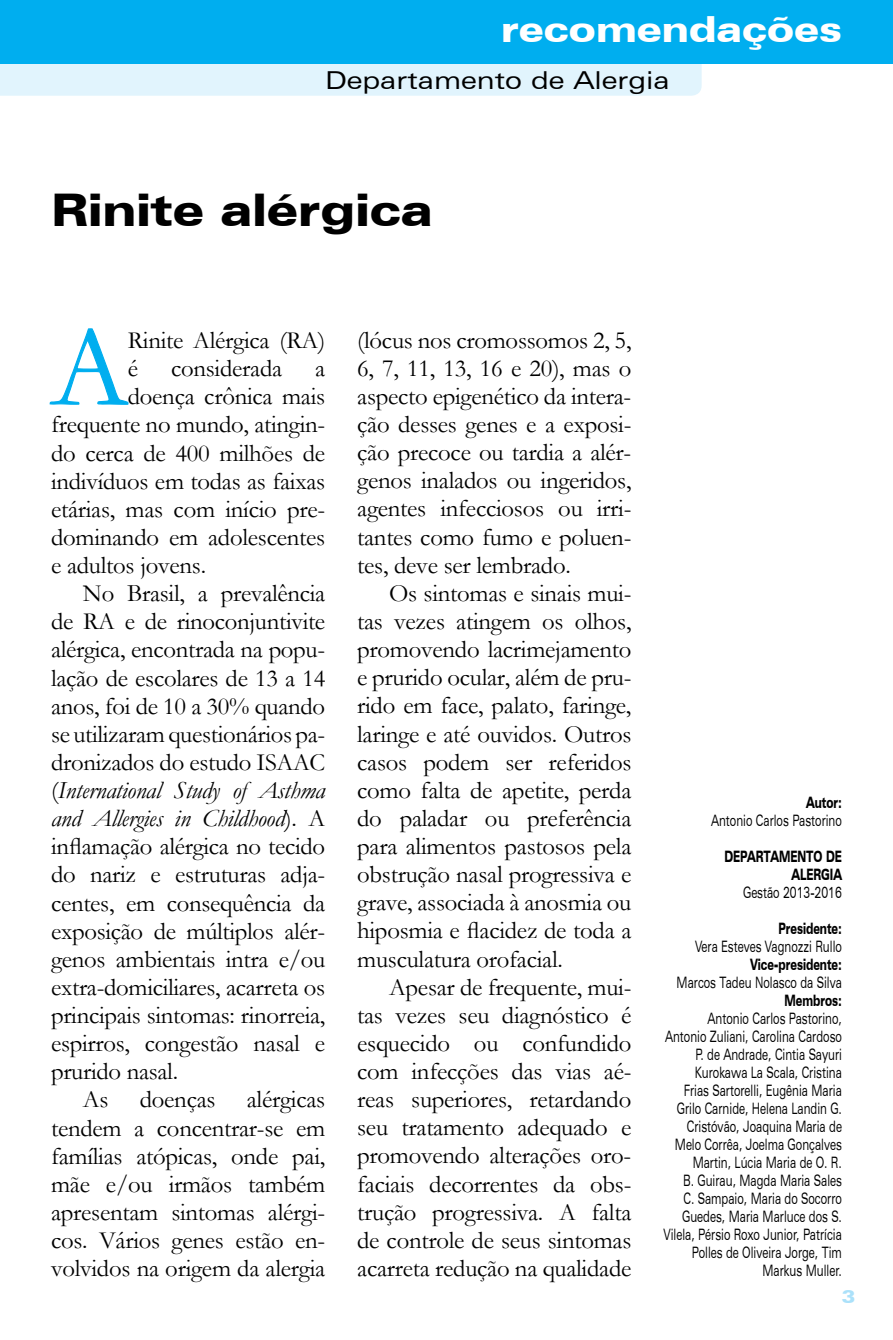
<style>
.page{position:relative;width:893px;height:1340px;background:#fff}
.page>*{position:absolute;margin:0;border:0;box-sizing:border-box;transform-origin:0 0}
.t1{font:114.98px "Garamond";color:#00aeef}
.t2{font:900 expanded 45px "Zurich BT";color:#000}
.t3{font:900 expanded 36px "Zurich BT";color:#fff}
.t4{font:24.75px/28.1px "Garamond";letter-spacing:-.01em;color:#000;text-align:justify}
.t5{font:italic 24.75px "Garamond";letter-spacing:-.01em;color:#000}
.t6{font:expanded 24.75px "Zurich BT";color:#000}
.t7{font:900 expanded 18px "Zurich BT";color:#abe1fa}
.t8{font:expanded 15.75px/18px "Zurich BT";color:#000;text-align:right;scale:.6 1}
.t9{font:900 expanded 15.75px/18px "Zurich BT";color:#000;text-align:right;scale:.6 1}
.s1{font-style:normal}
</style>
<div class="page">
<div style="left:0;top:64px;width:702px;height:32px;background:#e1f4fd"></div>
<div style="left:0;top:0;width:893px;height:64px;background:#00aeef"></div>
<svg style="left:49px;top:328px;width:80px;height:77px"></svg>
<h3 class="t3" style="left:501px;top:7px;width:342px">recomendações</h3>
<p class="t6" style="left:325px;top:66px;width:346px">Departamento de Alergia</p>
<h2 class="t2" style="left:51px;top:183px;width:383px">Rinite alérgica</h2>
<h1 class="t1" style="left:51px;top:291px;width:79px">A</h1>
<p class="t4" style="left:128px;top:325px;width:199px">Rinite Alérgica (RA) é</p>
<p class="t4" style="left:171px;top:353px;width:113px">considerada</p>
<p class="t4" style="left:315px;top:353px;width:12px">a</p>
<p class="t4" style="left:128px;top:382px;width:199px">doença crônica mais</p>
<p class="t4" style="left:51px;top:410px;width:276px">frequente no mundo, atingin-</p>
<p class="t4" style="left:51px;top:438px;width:276px">do cerca de 400 milhões de</p>
<p class="t4" style="left:51px;top:466px;width:276px">indivíduos em todas as faixas</p>
<p class="t4" style="left:51px;top:494px;width:276px">etárias, mas com início pre-</p>
<p class="t4" style="left:51px;top:522px;width:276px">dominando em adolescentes</p>
<p class="t4" style="left:51px;top:550px;width:157px">e adultos jovens.</p>
<p class="t4" style="left:83px;top:578px;width:244px">No Brasil, a prevalência</p>
<p class="t4" style="left:51px;top:607px;width:276px">de RA e de rinoconjuntivite</p>
<p class="t4" style="left:51px;top:635px;width:276px">alérgica, encontrada na popu-</p>
<p class="t4" style="left:51px;top:663px;width:276px">lação de escolares de 13 a 14</p>
<p class="t4" style="left:51px;top:691px;width:276px">anos, foi de 10 a 30% quando</p>
<p class="t4" style="left:51px;top:719px;width:276px">se utilizaram questionários pa-</p>
<p class="t4" style="left:51px;top:747px;width:276px">dronizados do estudo ISAAC</p>
<p class="t5" style="left:51px;top:773px;width:276px"><span class="s1">(</span>International Study of Asthma</p>
<p class="t5" style="left:51px;top:801px;width:276px">and Allergies in Childhood<span class="s1">). A</span></p>
<p class="t4" style="left:51px;top:831px;width:276px">inflamação alérgica no tecido</p>
<p class="t4" style="left:51px;top:860px;width:276px">do nariz e estruturas adja-</p>
<p class="t4" style="left:51px;top:888px;width:276px">centes, em consequência da</p>
<p class="t4" style="left:51px;top:916px;width:276px">exposição de múltiplos alér-</p>
<p class="t4" style="left:51px;top:944px;width:276px">genos ambientais intra e/ou</p>
<p class="t4" style="left:51px;top:972px;width:276px">extra-domiciliares, acarreta os</p>
<p class="t4" style="left:51px;top:1000px;width:276px">principais sintomas: rinorreia,</p>
<p class="t4" style="left:51px;top:1028px;width:276px">espirros, congestão nasal e</p>
<p class="t4" style="left:51px;top:1056px;width:129px">prurido nasal.</p>
<p class="t4" style="left:83px;top:1085px;width:27px">As</p>
<p class="t4" style="left:140px;top:1085px;width:77px">doenças</p>
<p class="t4" style="left:51px;top:1085px;width:276px;text-indent:196px">alérgicas tendem a concentrar-se em famílias atópicas, onde pai, mãe e/ou irmãos também apresentam sintomas alérgi&shy;cos. Vários genes estão en&shy;volvidos na origem da alergia</p>
<p class="t4" style="left:357px;top:325px;width:276px">(lócus nos cromossomos 2, 5, 6, 7, 11, 13, 16 e 20), mas o aspecto epigenético da intera&shy;ção desses genes e a exposi&shy;ção precoce ou tardia a alér&shy;genos inalados ou ingeridos, agentes infecciosos ou irri&shy;tantes como fumo e poluen&shy;tes, deve ser lembrado.</p>
<p class="t4" style="left:357px;top:578px;width:276px;text-indent:32px">Os sintomas e sinais mui&shy;tas vezes atingem os olhos, promovendo lacrimejamento e prurido ocular, além de pru&shy;rido em face, palato, faringe, laringe e até ouvidos. Outros casos podem ser referidos como falta de apetite, perda do paladar ou preferência para alimentos pastosos pela obstrução nasal progressiva e grave, associada à anosmia ou hiposmia e flacidez de toda a musculatura orofacial.</p>
<p class="t4" style="left:357px;top:972px;width:276px;text-indent:32px">Apesar de frequente, mui&shy;tas vezes seu diagnóstico é esquecido ou confundido com infecções das vias aé&shy;reas superiores, retardando seu tratamento adequado e promovendo alterações oro&shy;faciais decorrentes da obs&shy;trução progressiva. A falta de controle de seus sintomas acarreta redução na qualidade</p>
<p class="t9" style="left:806px;top:793px;width:61px">Autor:</p>
<p class="t8" style="left:711px;top:811px;width:220px">Antonio Carlos Pastorino</p>
<p class="t9" style="left:724px;top:847px;width:197px">DEPARTAMENTO DE<br>ALERGIA</p>
<p class="t8" style="left:743px;top:883px;width:166px">Gestão 2013-2016</p>
<p class="t9" style="left:779px;top:919px;width:107px">Presidente:</p>
<p class="t8" style="left:695px;top:937px;width:246px">Vera Esteves Vagnozzi Rullo</p>
<p class="t9" style="left:750px;top:955px;width:155px">Vice-presidente:</p>
<p class="t8" style="left:676px;top:973px;width:277px">Marcos Tadeu Nolasco da Silva</p>
<p class="t9" style="left:784px;top:991px;width:97px">Membros:</p>
<p class="t8" style="left:663px;top:1009px;width:299px">Antonio Carlos Pastorino,<br>Antonio Zuliani, Carolina Cardoso<br>P. de Andrade, Cintia Sayuri<br>Kurokawa La Scala, Cristina<br>Frias Sartorelli, Eugênia Maria<br>Grilo Carnide, Helena Landin G.<br>Cristóvão, Joaquina Maria de<br>Melo Corrêa, Joelma Gonçalves<br>Martin, Lúcia Maria de O. R.<br>B. Guirau, Magda Maria Sales<br>C. Sampaio, Maria do Socorro<br>Guedes, Maria Marluce dos S.<br>Vilela, Pérsio Roxo Junior, Patrícia<br>Polles de Oliveira Jorge, Tim<br>Markus Muller.</p>
<p class="t7" style="left:842px;top:1285px;width:15px">3</p>
</div>
